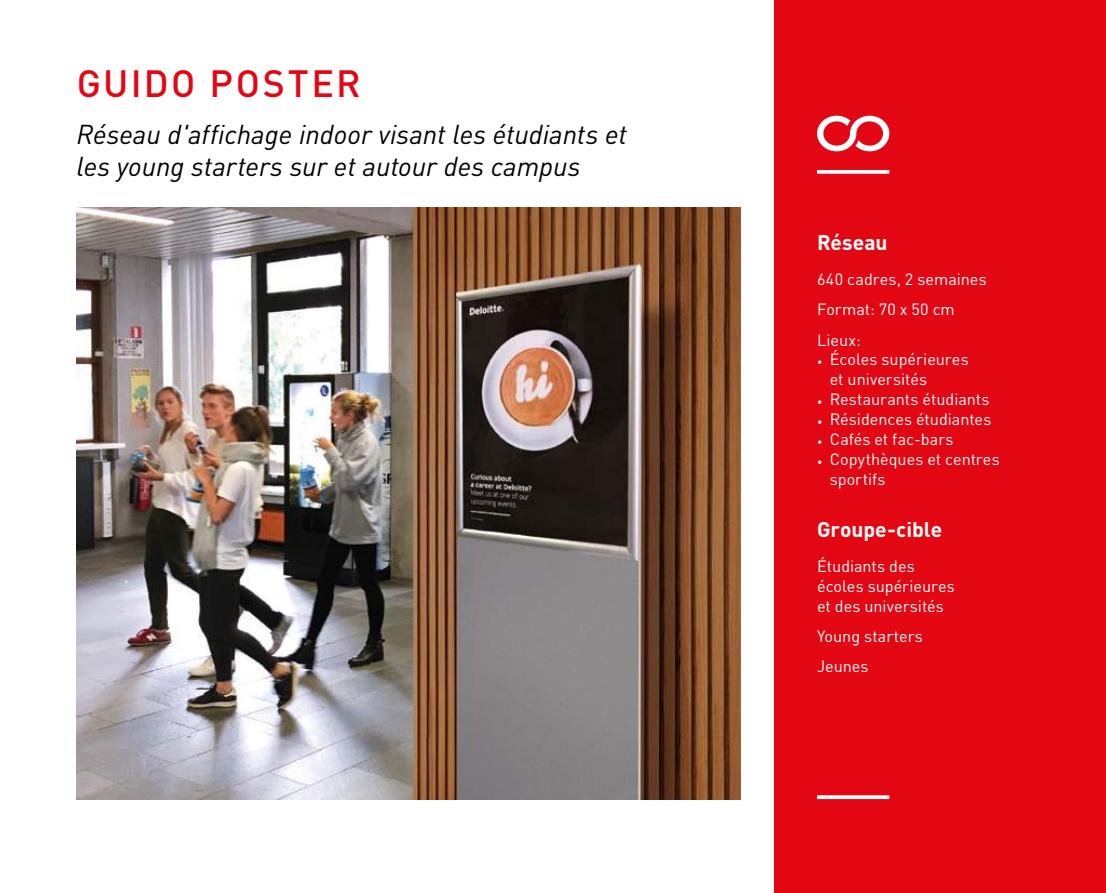
<style>
.page{position:relative;width:1106px;height:893px;background:#fff}
.page>*{position:absolute;margin:0;border:0;box-sizing:border-box;transform-origin:0 0}
.t1{font:500 37.5px "DINOT";letter-spacing:.065em;color:#e30613}
.t2{font:italic 27px/32.4px "DINOT";color:#000}
.t3{font:700 21px "DINOT";color:#fff}
.t4{font:16.2px/20px "DINOT";color:#fff}
.s1{font-size:10.5px}
</style>
<div class="page">
<div style="left:774px;top:0;width:332px;height:893px;background:#e30613"></div>
<svg style="left:817px;top:170px;width:72px;height:4px"></svg>
<svg style="left:817px;top:795px;width:72px;height:4px"></svg>
<svg style="left:817px;top:116px;width:72px;height:35px"></svg>
<img style="left:77px;top:207px;width:663px;height:592px">
<h1 class="t1" style="left:77px;top:54px;width:285px">GUIDO POSTER</h1>
<h2 class="t2" style="left:77px;top:116px;width:552px">Réseau d'affichage indoor visant les étudiants et les young starters sur et autour des campus</h2>
<p class="t3" style="left:817px;top:226px;width:72px">Réseau</p>
<p class="t4" style="left:817px;top:263px;width:171px;line-height:30.3px">640 cadres, 2 semaines<br>Format: 70 x 50 cm<br>Lieux:</p>
<p class="t4" style="left:829px;top:349px;width:140px;text-indent:-13px"><span class="s1">•</span> Écoles supérieures et universités</p>
<p class="t4" style="left:817px;top:388px;width:174px"><span class="s1">•</span> Restaurants étudiants</p>
<p class="t4" style="left:817px;top:408px;width:176px"><span class="s1">•</span> Résidences étudiantes</p>
<p class="t4" style="left:817px;top:428px;width:138px"><span class="s1">•</span> Cafés et fac-bars</p>
<p class="t4" style="left:829px;top:448px;width:171px;text-indent:-13px"><span class="s1">•</span> Copythèques et centres sportifs</p>
<p class="t3" style="left:817px;top:513px;width:127px">Groupe-cible</p>
<p class="t4" style="left:817px;top:555px;width:139px">Étudiants des écoles supérieures et des universités</p>
<p class="t4" style="left:817px;top:620px;width:107px;line-height:30.3px">Young starters<br>Jeunes</p>
</div>
